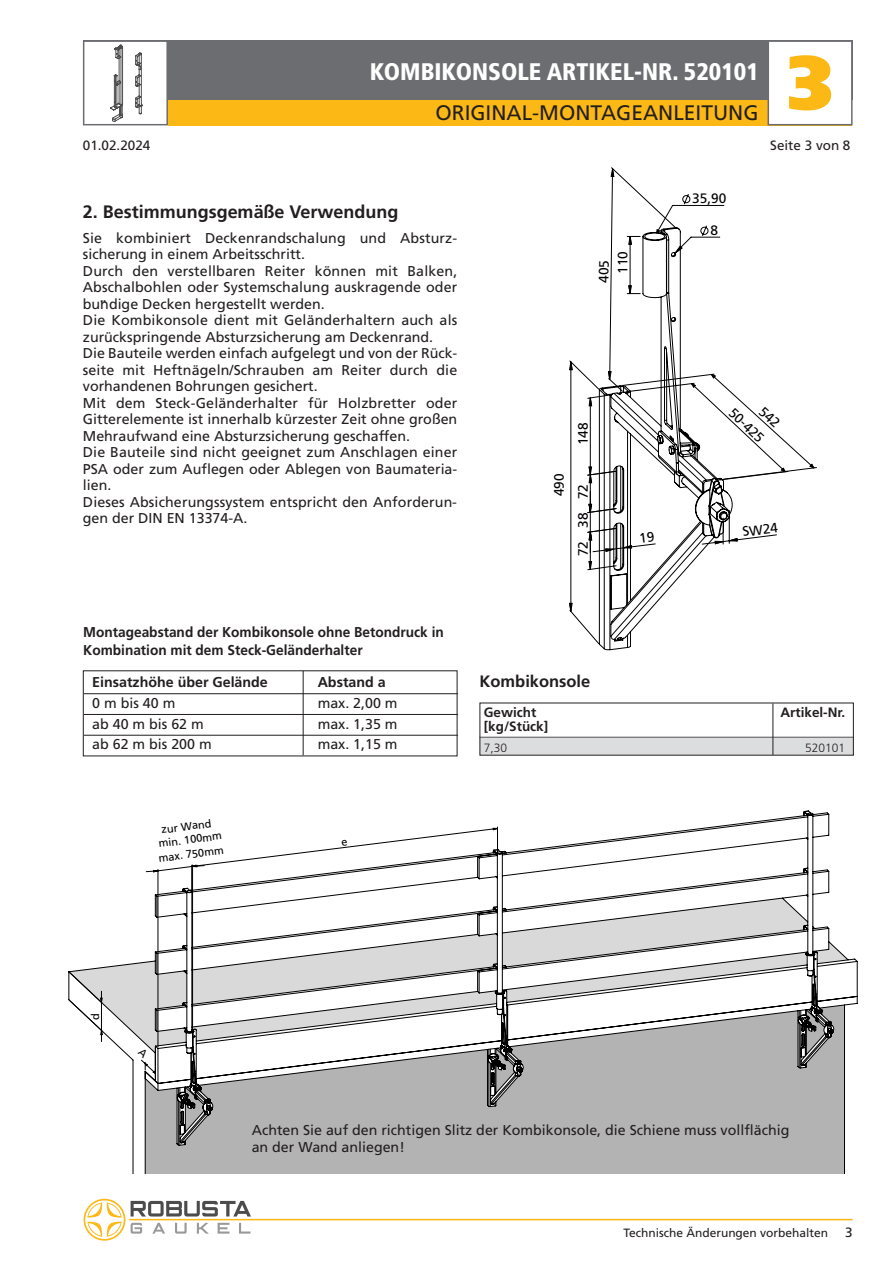
<style>
.page{position:relative;width:893px;height:1263px;background:#fff}
.page>*{position:absolute;margin:0;border:0;box-sizing:border-box;transform-origin:0 0}
.t1{font:900 76.5px "Frutiger";color:#fcb814}
.t2{font:900 condensed 24px "Frutiger";color:#fff}
.t3{font:21px "Frutiger";color:#231f20}
.t4{font:700 18px "Frutiger";color:#231f20}
.t5{font:700 16.5px "Frutiger";color:#231f20}
.t6{font:14.25px/16.5px "Frutiger";color:#231f20}
.t7{font:700 14.25px/17.1px "Frutiger";color:#231f20;scale:.96 1}
.t8{font:700 14.25px "Frutiger";color:#231f20}
.t9{font:14.25px "Frutiger";letter-spacing:.275em;color:#231f20}
.t10{font:13.65px "Frutiger Roman+KGKNSJ";color:#030103}
.t11{font:700 13.5px "Frutiger";color:#231f20}
.t12{font:13.5px "Frutiger";color:#231f20}
.t13{font:12px "Frutiger";color:#231f20}
.t14{font:300 12px "Frutiger";color:#231f20}
.t15{font:11.1px/13.4px "Frutiger Roman+UDXLYP";color:#030103;text-align:center}
.t16{font:10.95px "Frutiger Roman+UDXLYP";color:#030103}
.s1{font-family:"Josefin Sans";font-weight:700;font-style:italic}
</style>
<div class="page">
<svg style="left:131px;top:1201px;width:120px;height:15px"></svg>
<svg style="left:152px;top:1223px;width:13px;height:10px"></svg>
<svg style="left:175px;top:1223px;width:12px;height:10px"></svg>
<svg style="left:218px;top:1223px;width:11px;height:10px"></svg>
<svg style="left:239px;top:1223px;width:12px;height:10px"></svg>
<svg style="left:131px;top:1223px;width:11px;height:10px"></svg>
<svg style="left:197px;top:1223px;width:11px;height:10px"></svg>
<svg style="left:84px;top:1199px;width:41px;height:41px"></svg>
<hr style="left:129px;top:1219px;width:724px;height:1px;background:#fcb814">
<div style="left:83px;top:40px;width:769px;height:60px;background:#6c6d70"></div>
<div style="left:168px;top:100px;width:684px;height:25px;background:#fcb814"></div>
<div style="left:84px;top:42px;width:82px;height:82px;background:#fff"></div>
<svg style="left:110px;top:45px;width:13px;height:77px"></svg>
<svg style="left:135px;top:53px;width:7px;height:61px"></svg>
<div style="left:83px;top:40px;width:85px;height:85px;border:2px solid #6c6d70"></div>
<div style="left:769px;top:42px;width:82px;height:82px;background:#fff"></div>
<div style="left:767px;top:40px;width:86px;height:85px;border:2px solid #6c6d70"></div>
<svg style="left:68px;top:810px;width:790px;height:364px"></svg>
<svg style="left:177px;top:811px;width:655px;height:334px"></svg>
<hr style="left:84px;top:693px;width:374px;height:1px;background:#231f20">
<hr style="left:84px;top:714px;width:374px;height:1px;background:#231f20">
<hr style="left:84px;top:735px;width:374px;height:1px;background:#231f20">
<hr style="left:303px;top:671px;width:1px;height:84px;background:#231f20">
<hr style="left:479px;top:737px;width:375px;height:1px;background:#231f20">
<div style="left:479px;top:738px;width:375px;height:17px;background:#dcdddf"></div>
<hr style="left:772px;top:703px;width:1px;height:52px;background:#231f20">
<svg style="left:69px;top:827px;width:779px;height:305px"></svg>
<svg style="left:569px;top:167px;width:248px;height:477px"></svg>
<h2 class="t2" style="left:370px;top:62px;width:390px">KOMBIKONSOLE ARTIKEL-NR. 520101</h2>
<h3 class="t3" style="left:436px;top:104px;width:324px">ORIGINAL-MONTAGEANLEITUNG</h3>
<h1 class="t1" style="left:787px;top:52px;width:47px">3</h1>
<p class="t12" style="left:83px;top:140px;width:69px">01.02.2024</p>
<p class="t12" style="left:770px;top:140px;width:82px">Seite 3 von 8</p>
<p class="t4" style="left:83px;top:204px;width:317px">2. Bestimmungsgemäße Verwendung</p>
<p class="t6" style="left:83px;top:231px;width:376px">Sie kombiniert Deckenrandschalung und Absturz&shy;sicherung in einem Arbeitsschritt.<br>Durch den verstellbaren Reiter können mit Balken, Abschalbohlen oder Systemschalung auskragende oder bu<span class="s1">̈</span>ndige Decken hergestellt werden.<br>Die Kombikonsole dient mit Geländerhaltern auch als zurückspringende Absturzsicherung am Deckenrand.<br>Die Bauteile werden einfach aufgelegt und von der Rück&shy;seite mit Heftnägeln/Schrauben am Reiter durch die vorhandenen Bohrungen gesichert.<br>Mit dem Steck-Geländerhalter für Holzbretter oder Gitterelemente ist innerhalb kürzester Zeit ohne großen Mehraufwand eine Absturzsicherung geschaffen.<br>Die Bauteile sind nicht geeignet zum Anschlagen einer PSA oder zum Auflegen oder Ablegen von Baumateria&shy;lien.<br>Dieses Absicherungssystem entspricht den Anforderun&shy;gen der DIN EN 13374-A.</p>
<p class="t10" style="left:617px;top:274px;width:24px;rotate:-90deg">110</p>
<p class="t10" style="left:553px;top:496px;width:24px;rotate:-90deg">490</p>
<p class="t10" style="left:578px;top:445px;width:24px;rotate:-90deg">148</p>
<p class="t10" style="left:578px;top:499px;width:17px;rotate:-90deg">72</p>
<p class="t10" style="left:578px;top:528px;width:17px;rotate:-90deg">38</p>
<p class="t10" style="left:578px;top:556px;width:17px;rotate:-90deg">72</p>
<p class="t10" style="left:692px;top:193px;width:36px">35,90</p>
<p class="t10" style="left:710px;top:224px;width:9px">8</p>
<p class="t10" style="left:735px;top:407px;width:44px;rotate:43deg">50-425</p>
<p class="t10" style="left:742px;top:526px;width:37px;rotate:-7deg">SW24</p>
<p class="t7" style="left:83px;top:625px;width:377px">Montageabstand der Kombikonsole ohne Betondruck in<br>Kombination mit dem Steck-Geländerhalter</p>
<p class="t8" style="left:92px;top:676px;width:177px">Einsatzhöhe über Gelände</p>
<p class="t8" style="left:318px;top:676px;width:70px">Abstand a</p>
<p class="t9" style="left:92px;top:697px;width:85px">0mbis40m</p>
<p class="t6" style="left:318px;top:696px;width:81px">max. 2,00 m</p>
<p class="t6" style="left:92px;top:717px;width:113px">ab 40 m bis 62 m</p>
<p class="t6" style="left:318px;top:717px;width:81px">max. 1,35 m</p>
<p class="t6" style="left:92px;top:737px;width:121px">ab 62 m bis 200 m</p>
<p class="t6" style="left:318px;top:737px;width:81px">max. 1,15 m</p>
<p class="t15" style="left:156px;top:824px;width:65px;rotate:-7deg">zur Wand min. 100mm</p>
<p class="t15" style="left:158px;top:852px;width:67px;rotate:-7deg">max. 750mm</p>
<p class="t5" style="left:479px;top:675px;width:112px">Kombikonsole</p>
<p class="t11" style="left:484px;top:707px;width:54px">Gewicht</p>
<p class="t11" style="left:780px;top:707px;width:66px">Artikel-Nr.</p>
<p class="t11" style="left:484px;top:721px;width:66px">[kg/Stück]</p>
<p class="t14" style="left:484px;top:742px;width:25px">7,30</p>
<p class="t14" style="left:805px;top:742px;width:41px">520101</p>
<p class="t16" style="left:91px;top:1019px;width:8px;rotate:-90deg">d</p>
<p class="t6" style="left:252px;top:1123px;width:539px">Achten Sie auf den richtigen Slitz der Kombikonsole, die Schiene muss vollflächig an der Wand anliegen!</p>
<p class="t13" style="left:623px;top:1228px;width:206px">Technische Änderungen vorbehalten</p>
<p class="t12" style="left:845px;top:1227px;width:9px">3</p>
</div>
